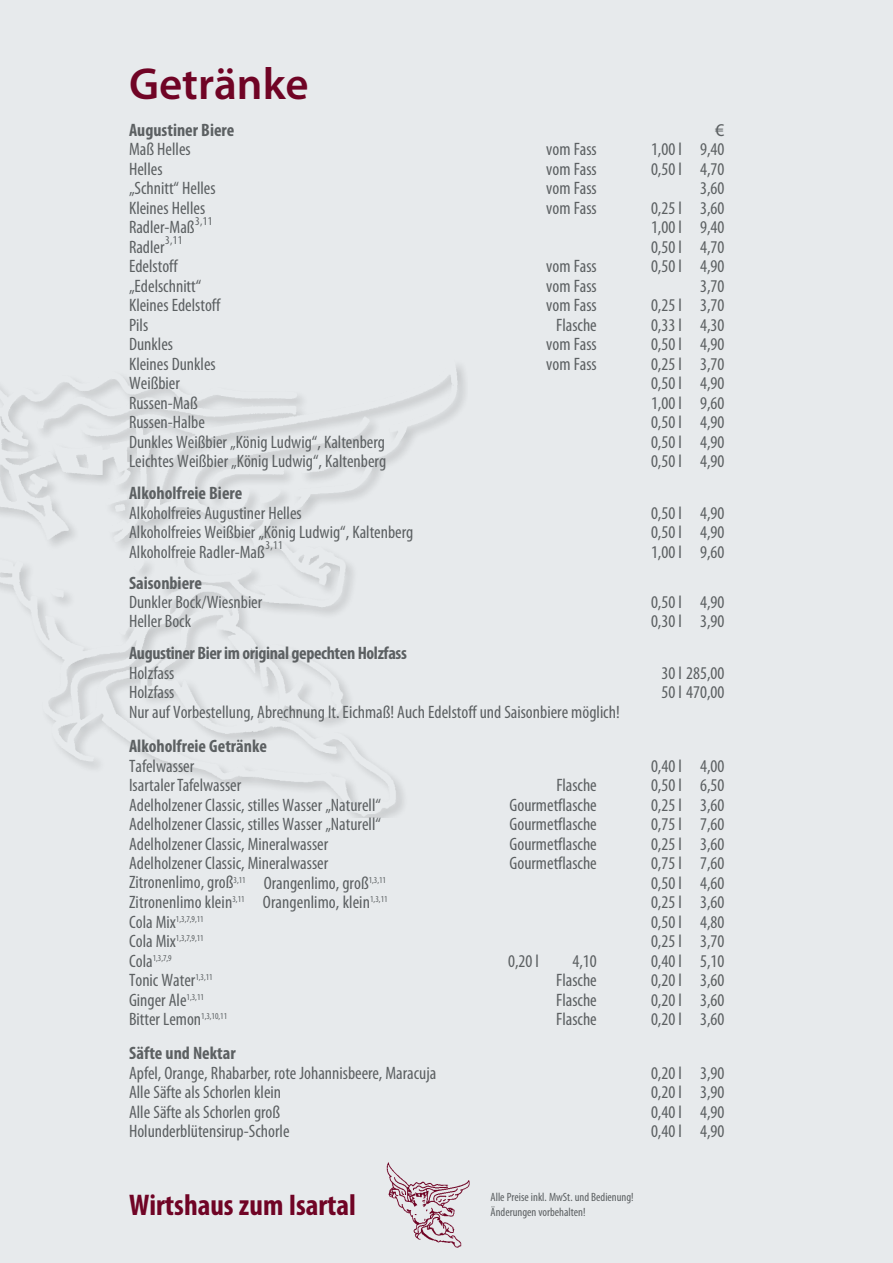
<style>
.page{position:relative;width:893px;height:1263px;background:#e7eaec}
.page>*{position:absolute;margin:0;border:0;box-sizing:border-box;transform-origin:0 0}
.t1{font:600 45px "Myriad Pro";color:#700425}
.t2{font:700 condensed 30px "Myriad Pro";color:#700425}
.t3{font:condensed 18px "Myriad Pro";color:#5c6062}
.t4{font:700 condensed 18px "Myriad Pro";color:#5c6062}
.t5{font:700 condensed 18px "Myriad Pro";letter-spacing:-.02em;color:#5c6062}
.t6{font:18px "Myriad Pro";color:#5c6062}
.t7{font:condensed 12px "Myriad Pro";color:#5c6062}
.t8{font:condensed 9px "Myriad Pro";color:#5c6062}
.s1{font-size:18px}
</style>
<div class="page">
<img style="left:386px;top:1162px;width:84px;height:85px">
<img style="left:0;top:366px;width:465px;height:452px">
<h1 class="t1" style="left:129px;top:59px;width:181px">Getränke</h1>
<p class="t4" style="left:129px;top:118px;width:107px">Augustiner Biere</p>
<p class="t6" style="left:715px;top:118px;width:11px">€</p>
<p class="t3" style="left:129px;top:138px;width:63px">Maß Helles</p>
<p class="t3" style="left:546px;top:138px;width:52px">vom Fass</p>
<p class="t3" style="left:651px;top:138px;width:75px">1,00 l 9,40</p>
<p class="t3" style="left:129px;top:158px;width:35px">Helles</p>
<p class="t3" style="left:546px;top:158px;width:52px">vom Fass</p>
<p class="t3" style="left:651px;top:158px;width:75px">0,50 l 4,70</p>
<p class="t3" style="left:129px;top:177px;width:88px">„Schnitt“ Helles</p>
<p class="t3" style="left:546px;top:177px;width:52px">vom Fass</p>
<p class="t3" style="left:700px;top:177px;width:26px">3,60</p>
<p class="t3" style="left:129px;top:197px;width:78px">Kleines Helles</p>
<p class="t3" style="left:546px;top:197px;width:52px">vom Fass</p>
<p class="t3" style="left:651px;top:197px;width:75px">0,25 l 3,60</p>
<p class="t3" style="left:129px;top:216px;width:67px">Radler-Maß</p>
<p class="t7" style="left:195px;top:213px;width:19px">3,11</p>
<p class="t3" style="left:651px;top:216px;width:75px">1,00 l 9,40</p>
<p class="t3" style="left:129px;top:236px;width:37px">Radler</p>
<p class="t7" style="left:165px;top:233px;width:19px">3,11</p>
<p class="t3" style="left:651px;top:236px;width:75px">0,50 l 4,70</p>
<p class="t3" style="left:129px;top:255px;width:50px">Edelstoff</p>
<p class="t3" style="left:546px;top:255px;width:52px">vom Fass</p>
<p class="t3" style="left:651px;top:255px;width:75px">0,50 l 4,90</p>
<p class="t3" style="left:129px;top:275px;width:74px">„Edelschnitt“</p>
<p class="t3" style="left:546px;top:275px;width:52px">vom Fass</p>
<p class="t3" style="left:700px;top:275px;width:26px">3,70</p>
<p class="t3" style="left:129px;top:294px;width:93px">Kleines Edelstoff</p>
<p class="t3" style="left:546px;top:294px;width:52px">vom Fass</p>
<p class="t3" style="left:651px;top:294px;width:75px">0,25 l 3,70</p>
<p class="t3" style="left:129px;top:314px;width:21px">Pils</p>
<p class="t3" style="left:556px;top:314px;width:42px">Flasche</p>
<p class="t3" style="left:651px;top:314px;width:75px">0,33 l 4,30</p>
<p class="t3" style="left:129px;top:333px;width:46px">Dunkles</p>
<p class="t3" style="left:546px;top:333px;width:52px">vom Fass</p>
<p class="t3" style="left:651px;top:333px;width:75px">0,50 l 4,90</p>
<p class="t3" style="left:129px;top:353px;width:88px">Kleines Dunkles</p>
<p class="t3" style="left:546px;top:353px;width:52px">vom Fass</p>
<p class="t3" style="left:651px;top:353px;width:75px">0,25 l 3,70</p>
<p class="t3" style="left:129px;top:372px;width:52px">Weißbier</p>
<p class="t3" style="left:651px;top:372px;width:75px">0,50 l 4,90</p>
<p class="t3" style="left:129px;top:392px;width:70px">Russen-Maß</p>
<p class="t3" style="left:651px;top:392px;width:75px">1,00 l 9,60</p>
<p class="t3" style="left:129px;top:411px;width:77px">Russen-Halbe</p>
<p class="t3" style="left:651px;top:411px;width:75px">0,50 l 4,90</p>
<p class="t3" style="left:129px;top:431px;width:258px">Dunkles Weißbier „König Ludwig“, Kaltenberg</p>
<p class="t3" style="left:651px;top:431px;width:75px">0,50 l 4,90</p>
<p class="t3" style="left:129px;top:450px;width:259px">Leichtes Weißbier „König Ludwig“, Kaltenberg</p>
<p class="t3" style="left:651px;top:450px;width:75px">0,50 l 4,90</p>
<p class="t4" style="left:129px;top:482px;width:115px">Alkoholfreie Biere</p>
<p class="t3" style="left:129px;top:502px;width:174px">Alkoholfreies Augustiner Helles</p>
<p class="t3" style="left:651px;top:502px;width:75px">0,50 l 4,90</p>
<p class="t3" style="left:129px;top:521px;width:286px">Alkoholfreies Weißbier „König Ludwig“, Kaltenberg</p>
<p class="t3" style="left:651px;top:521px;width:75px">0,50 l 4,90</p>
<p class="t3" style="left:129px;top:541px;width:137px">Alkoholfreie Radler-Maß</p>
<p class="t7" style="left:265px;top:538px;width:19px">3,11</p>
<p class="t3" style="left:651px;top:541px;width:75px">1,00 l 9,60</p>
<p class="t4" style="left:129px;top:572px;width:74px">Saisonbiere</p>
<p class="t3" style="left:129px;top:591px;width:135px">Dunkler Bock/Wiesnbier</p>
<p class="t3" style="left:651px;top:591px;width:75px">0,50 l 4,90</p>
<p class="t3" style="left:129px;top:610px;width:64px">Heller Bock</p>
<p class="t3" style="left:651px;top:610px;width:75px">0,30 l 3,90</p>
<p class="t5" style="left:129px;top:642px;width:279px">Augustiner Bier im original gepechten Holzfass</p>
<p class="t3" style="left:129px;top:662px;width:47px">Holzfass</p>
<p class="t3" style="left:661px;top:662px;width:64px">30 l 285,00</p>
<p class="t3" style="left:129px;top:681px;width:47px">Holzfass</p>
<p class="t3" style="left:661px;top:681px;width:64px">50 l 470,00</p>
<p class="t3" style="left:129px;top:701px;width:492px">Nur auf Vorbestellung, Abrechnung lt. Eichmaß! Auch Edelstoff und Saisonbiere möglich!</p>
<p class="t4" style="left:129px;top:735px;width:139px">Alkoholfreie Getränke</p>
<p class="t3" style="left:129px;top:755px;width:67px">Tafelwasser</p>
<p class="t3" style="left:651px;top:755px;width:75px">0,40 l 4,00</p>
<p class="t3" style="left:129px;top:774px;width:114px">Isartaler Tafelwasser</p>
<p class="t3" style="left:556px;top:774px;width:42px">Flasche</p>
<p class="t3" style="left:651px;top:774px;width:75px">0,50 l 6,50</p>
<p class="t3" style="left:129px;top:794px;width:253px">Adelholzener Classic, stilles Wasser „Naturell“</p>
<p class="t3" style="left:510px;top:794px;width:89px">Gourmetflasche</p>
<p class="t3" style="left:651px;top:794px;width:75px">0,25 l 3,60</p>
<p class="t3" style="left:129px;top:813px;width:253px">Adelholzener Classic, stilles Wasser „Naturell“</p>
<p class="t3" style="left:510px;top:813px;width:89px">Gourmetflasche</p>
<p class="t3" style="left:651px;top:813px;width:75px">0,75 l 7,60</p>
<p class="t3" style="left:129px;top:833px;width:201px">Adelholzener Classic, Mineralwasser</p>
<p class="t3" style="left:510px;top:833px;width:89px">Gourmetflasche</p>
<p class="t3" style="left:651px;top:833px;width:75px">0,25 l 3,60</p>
<p class="t3" style="left:129px;top:852px;width:201px">Adelholzener Classic, Mineralwasser</p>
<p class="t3" style="left:510px;top:852px;width:89px">Gourmetflasche</p>
<p class="t3" style="left:651px;top:852px;width:75px">0,75 l 7,60</p>
<p class="t3" style="left:129px;top:872px;width:259px">Zitronenlimo, groß<sup>3,11</sup> Orangenlimo, groß<sup>1,3,11</sup></p>
<p class="t3" style="left:651px;top:872px;width:75px">0,50 l 4,60</p>
<p class="t3" style="left:129px;top:891px;width:260px">Zitronenlimo klein<sup>3,11</sup> Orangenlimo, klein<sup>1,3,11</sup></p>
<p class="t3" style="left:651px;top:891px;width:75px">0,25 l 3,60</p>
<p class="t8" style="left:129px;top:913px;width:76px"><span class="s1">Cola Mix</span>1,3,7,9,11</p>
<p class="t3" style="left:651px;top:911px;width:75px">0,50 l 4,80</p>
<p class="t8" style="left:129px;top:933px;width:76px"><span class="s1">Cola Mix</span>1,3,7,9,11</p>
<p class="t3" style="left:651px;top:930px;width:75px">0,25 l 3,70</p>
<p class="t8" style="left:129px;top:952px;width:44px"><span class="s1">Cola</span>1,3,7,9</p>
<p class="t3" style="left:508px;top:950px;width:32px">0,20 l</p>
<p class="t3" style="left:572px;top:950px;width:26px">4,10</p>
<p class="t3" style="left:651px;top:950px;width:75px">0,40 l 5,10</p>
<p class="t3" style="left:129px;top:969px;width:85px">Tonic Water<sup>1,3,11</sup></p>
<p class="t3" style="left:556px;top:969px;width:42px">Flasche</p>
<p class="t3" style="left:651px;top:969px;width:75px">0,20 l 3,60</p>
<p class="t3" style="left:129px;top:989px;width:76px">Ginger Ale<sup>1,3,11</sup></p>
<p class="t3" style="left:556px;top:989px;width:42px">Flasche</p>
<p class="t3" style="left:651px;top:989px;width:75px">0,20 l 3,60</p>
<p class="t3" style="left:129px;top:1008px;width:100px">Bitter Lemon<sup>1,3,10,11</sup></p>
<p class="t3" style="left:556px;top:1008px;width:42px">Flasche</p>
<p class="t3" style="left:651px;top:1008px;width:75px">0,20 l 3,60</p>
<p class="t4" style="left:129px;top:1042px;width:108px">Säfte und Nektar</p>
<p class="t3" style="left:129px;top:1062px;width:309px">Apfel, Orange, Rhabarber, rote Johannisbeere, Maracuja</p>
<p class="t3" style="left:651px;top:1062px;width:75px">0,20 l 3,90</p>
<p class="t3" style="left:129px;top:1081px;width:154px">Alle Säfte als Schorlen klein</p>
<p class="t3" style="left:651px;top:1081px;width:75px">0,20 l 3,90</p>
<p class="t3" style="left:129px;top:1101px;width:153px">Alle Säfte als Schorlen groß</p>
<p class="t3" style="left:651px;top:1101px;width:75px">0,40 l 4,90</p>
<p class="t3" style="left:129px;top:1120px;width:162px">Holunderblütensirup-Schorle</p>
<p class="t3" style="left:651px;top:1120px;width:75px">0,40 l 4,90</p>
<h2 class="t2" style="left:129px;top:1186px;width:228px">Wirtshaus zum Isartal</h2>
<p class="t7" style="left:490px;top:1190px;width:145px">Alle Preise inkl. MwSt. und Bedienung!</p>
<p class="t7" style="left:490px;top:1205px;width:97px">Änderungen vorbehalten!</p>
</div>
